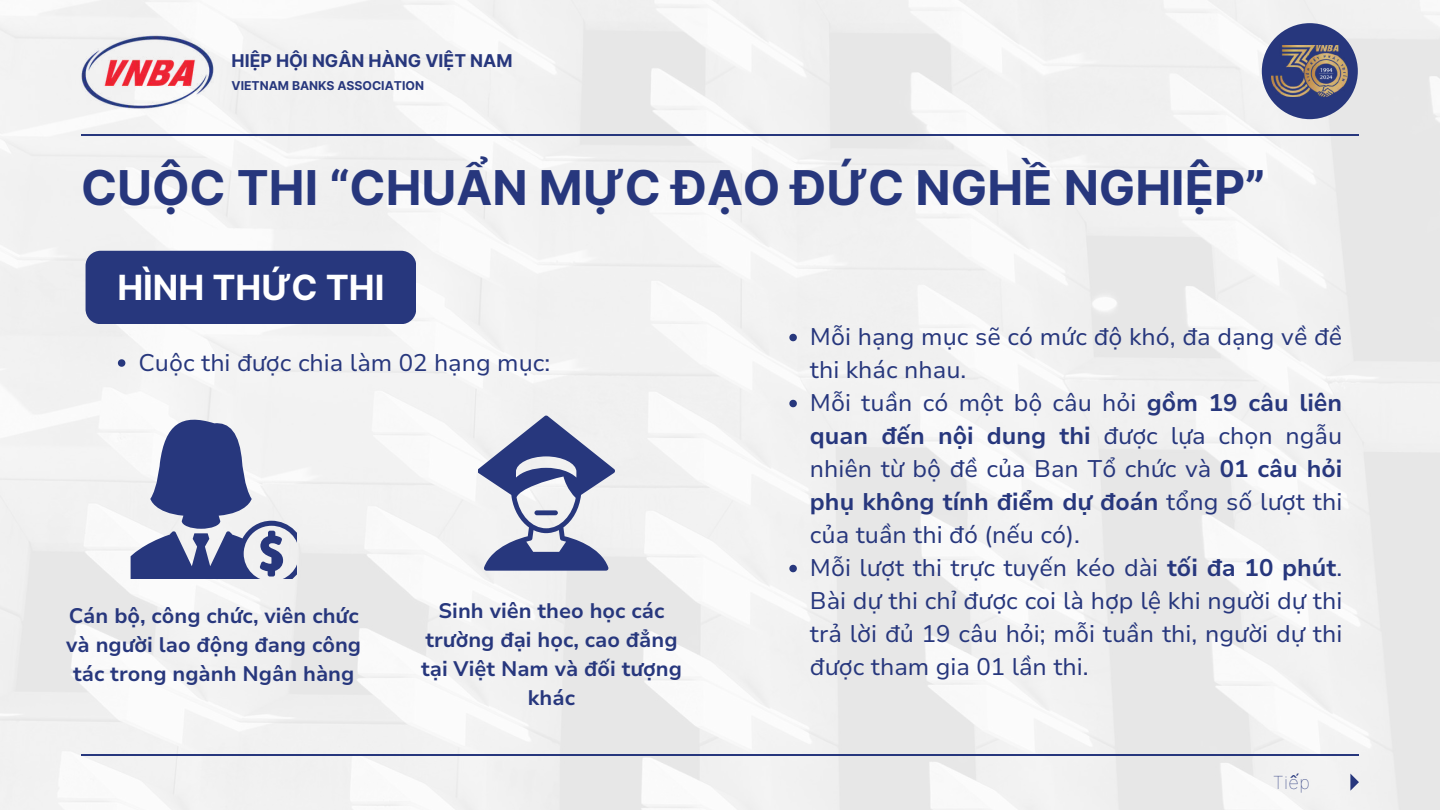
<style>
.page{position:relative;width:1440px;height:810px;background:#fff}
.page>*{position:absolute;margin:0;border:0;box-sizing:border-box;transform-origin:0 0}
.t1{font:700 48px "Inter";color:#27377d}
.t2{font:700 34.7px "Inter";color:#fff}
.t3{font:24px/33px "Nunito Sans 10 pt";color:#27377d}
.t4{font:700 21px/29.2px "Nunito Sans 10 pt";color:#27377d;text-align:center}
.t5{font:18px "Inter Thin BETA";color:#27377d}
.t6{font:700 17.6px "Inter";color:#27377d}
.t7{font:700 12.2px "Inter";color:#27377d}
.s1{font-weight:700}
</style>
<div class="page">
<img style="left:0;top:0;width:1440px;height:810px">
<svg style="left:81px;top:754px;width:1278px;height:1px"></svg>
<svg style="left:1350px;top:774px;width:9px;height:17px"></svg>
<svg style="left:81px;top:135px;width:1278px;height:1px"></svg>
<img style="left:81px;top:34px;width:133px;height:75px">
<div style="left:1262px;top:23px;width:96px;height:96px;background:#27377d;border-radius:50%"></div>
<img style="left:1272px;top:45px;width:76px;height:52px">
<div style="left:86px;top:251px;width:330px;height:73px;background:#27377d"></div>
<svg style="left:131px;top:420px;width:166px;height:158px"></svg>
<svg style="left:478px;top:415px;width:137px;height:156px"></svg>
<svg style="left:118px;top:359px;width:7px;height:8px"></svg>
<svg style="left:789px;top:334px;width:8px;height:7px"></svg>
<svg style="left:789px;top:400px;width:8px;height:7px"></svg>
<svg style="left:789px;top:565px;width:8px;height:7px"></svg>
<p class="t6" style="left:232px;top:50px;width:283px">HIỆP HỘI NGÂN HÀNG VIỆT NAM</p>
<p class="t7" style="left:232px;top:78px;width:194px">VIETNAM BANKS ASSOCIATION</p>
<h1 class="t1" style="left:81px;top:159px;width:1186px">CUỘC THI “CHUẨN MỰC ĐẠO ĐỨC NGHỀ NGHIỆP”</h1>
<h2 class="t2" style="left:117px;top:267px;width:269px">HÌNH THỨC THI</h2>
<p class="t3" style="left:138px;top:346px;width:413px">Cuộc thi được chia làm 02 hạng mục:</p>
<p class="t4" style="left:66px;top:601px;width:296px">Cán bộ, công chức, viên chức và người lao động đang công tác trong ngành Ngân hàng</p>
<p class="t4" style="left:421px;top:596px;width:262px">Sinh viên theo học các trường đại học, cao đẳng tại Việt Nam và đối tượng khác</p>
<p class="t3" style="left:810px;top:321px;width:534px">Mỗi hạng mục sẽ có mức độ khó, đa dạng về đề thi khác nhau.<br>Mỗi tuần có một bộ câu hỏi <span class="s1">gồm 19 câu liên quan đến nội dung thi</span> được lựa chọn ngẫu nhiên từ bộ đề của Ban Tổ chức và <span class="s1">01 câu hỏi phụ không tính điểm dự đoán</span> tổng số lượt thi của tuần thi đó (nếu có).<br>Mỗi lượt thi trực tuyến kéo dài <span class="s1">tối đa 10 phút</span>.<br>Bài dự thi chỉ được coi là hợp lệ khi người dự thi trả lời đủ 19 câu hỏi; mỗi tuần thi, người dự thi được tham gia 01 lần thi.</p>
<p class="t5" style="left:1273px;top:771px;width:38px">Tiếp</p>
</div>
